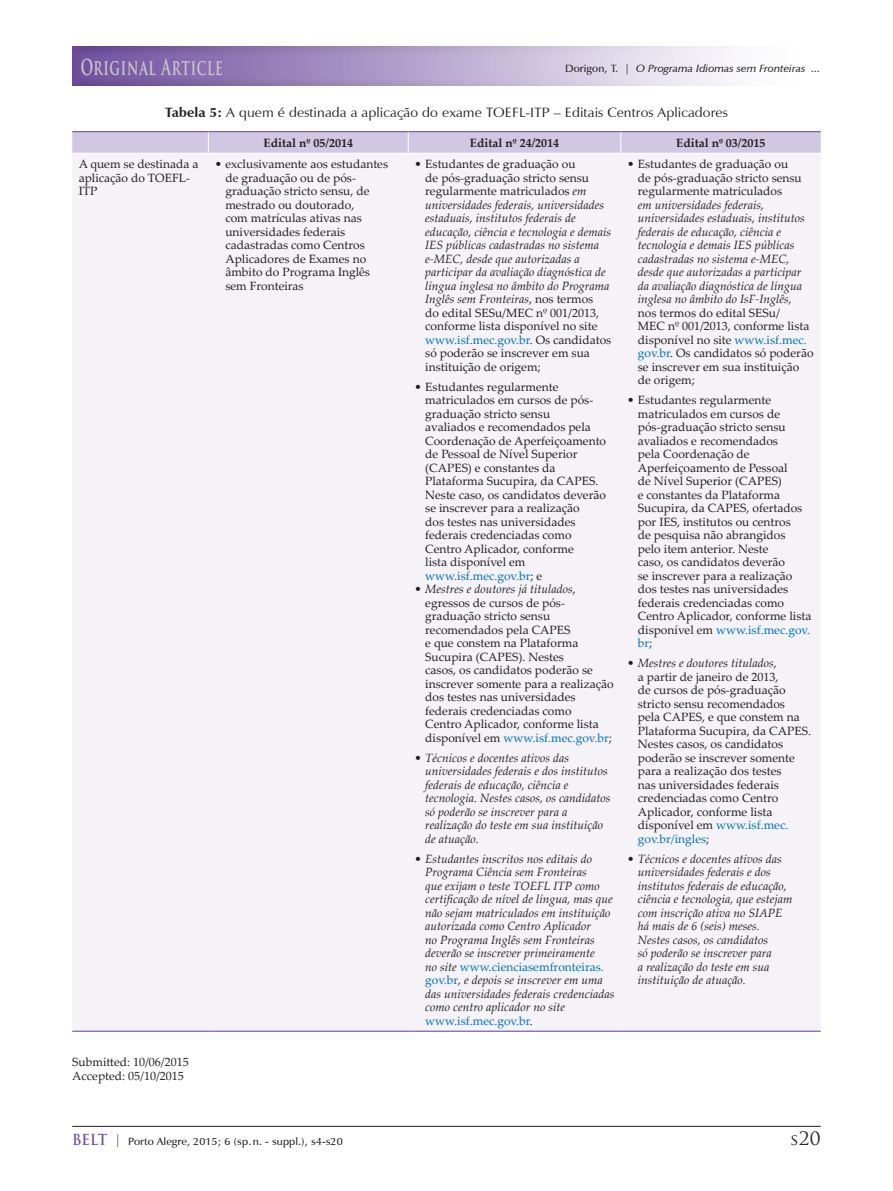
<style>
.page{position:relative;width:893px;height:1191px;background:#fff}
.page>*{position:absolute;margin:0;border:0;box-sizing:border-box;transform-origin:0 0}
.t1{font:700 21.6px "Trajan Pro";letter-spacing:.055em;color:#cac7c9;scale:.63 1}
.t2{font:18px "Trajan Pro";color:#231f20;scale:1.05 1}
.t3{font:13.5px "Zapf Humanist 601 BT";letter-spacing:.005em;color:#231f20;scale:1.05 1}
.t4{font:12px/13.5px "Palatino Linotype";color:#231f20}
.t5{font:italic 12px/13.5px "Palatino Linotype";color:#231f20}
.t6{font:700 12px "Palatino Linotype";color:#231f20}
.t7{font:600 10.5px "Zapf Humanist 601 BT";letter-spacing:.005em;color:#231f20;scale:1.05 1}
.t8{font:italic 600 10.5px "Zapf Humanist 601 BT";letter-spacing:.005em;color:#231f20;scale:1.05 1}
.s1{font-style:normal}
.s2{font-weight:700}
.s3{font-style:normal;color:#0072bc}
.s4{color:#0072bc}
.s5{font-style:italic}
.s6{font-family:"Trajan Pro";font-weight:700;font-size:14.85px;color:#7150a0}
.s7{font-family:"Trajan Pro";font-weight:700;font-size:13.2px;color:#7150a0}
.s8{font-size:15px}
</style>
<div class="page">
<hr style="left:72px;top:1126px;width:749px;height:1px;background:#231f20">
<div style="left:83px;top:45px;width:739px;height:42px;background:#fbfafc"></div>
<div style="left:69px;top:45px;width:622px;height:42px;background:#7150a0;opacity:.75"></div>
<div style="left:73px;top:154px;width:747px;height:876px;background:#f5f3f8"></div>
<hr style="left:72px;top:131px;width:136px;height:1px;background:#7150a0">
<hr style="left:208px;top:131px;width:200px;height:1px;background:#7150a0">
<hr style="left:408px;top:131px;width:213px;height:1px;background:#7150a0">
<hr style="left:621px;top:131px;width:200px;height:1px;background:#7150a0">
<hr style="left:72px;top:1030px;width:136px;height:1px;background:#7150a0">
<hr style="left:208px;top:1030px;width:200px;height:1px;background:#7150a0">
<hr style="left:408px;top:1030px;width:213px;height:1px;background:#7150a0">
<hr style="left:621px;top:1030px;width:200px;height:1px;background:#7150a0">
<svg style="left:72px;top:132px;width:749px;height:21px;background:#cfc6e1"></svg>
<h1 class="t1" style="left:81px;top:53px;width:227px">Original Article</h1>
<p class="t8" style="left:565px;top:62px;width:245px"><span class="s1">Dorigon, T. |</span> O Programa Idiomas sem Fronteiras ...</p>
<p class="t3" style="left:165px;top:104px;width:537px"><span class="s2">Tabela 5:</span> A quem é destinada a aplicação do exame TOEFL-ITP – Editais Centros Aplicadores</p>
<p class="t6" style="left:264px;top:134px;width:91px">Edital nº 05/2014</p>
<p class="t6" style="left:470px;top:134px;width:91px">Edital nº 24/2014</p>
<p class="t6" style="left:676px;top:134px;width:91px">Edital nº 03/2015</p>
<p class="t4" style="left:79px;top:157px;width:121px">A quem se destinada a aplicação do TOEFL-<br>ITP</p>
<p class="t4" style="left:225px;top:157px;width:164px;text-indent:-11px">• exclusivamente aos estudantes de graduação ou de pós&shy;graduação stricto sensu, de mestrado ou doutorado,<br>com matrículas ativas nas universidades federais cadastradas como Centros<br>Aplicadores de Exames no âmbito do Programa Inglês sem Fronteiras</p>
<p class="t5" style="left:425px;top:157px;width:188px;text-indent:-11px"><span class="s1">• Estudantes de graduação ou<br>de pós-graduação stricto sensu regularmente matriculados</span> em universidades federais, universidades estaduais, institutos federais de educação, ciência e tecnologia e demais IES públicas cadastradas no sistema e-MEC, desde que autorizadas a participar da avaliação diagnóstica de língua inglesa no âmbito do Programa Inglês sem Fronteiras<span class="s1">, nos termos<br>do edital SESu/MEC nº 001/2013, conforme lista disponível no site </span><span class="s3">www.isf.mec.gov.br</span><span class="s1">. Os candidatos só poderão se inscrever em sua instituição de origem;</span></p>
<p class="t4" style="left:425px;top:379px;width:182px;text-indent:-11px">• Estudantes regularmente matriculados em cursos de pós&shy;graduação stricto sensu<br>avaliados e recomendados pela<br>Coordenação de Aperfeiçoamento de Pessoal de Nível Superior (CAPES) e constantes da<br>Plataforma Sucupira, da CAPES.<br>Neste caso, os candidatos deverão se inscrever para a realização<br>dos testes nas universidades federais credenciadas como<br>Centro Aplicador, conforme<br>lista disponível em <span class="s4">www.isf.mec.gov.br</span>; e</p>
<p class="t4" style="left:425px;top:582px;width:190px;text-indent:-11px">• <span class="s5">Mestres e doutores já titulados</span>, egressos de cursos de pós&shy;graduação stricto sensu recomendados pela CAPES<br>e que constem na Plataforma<br>Sucupira (CAPES). Nestes<br>casos, os candidatos poderão se inscrever somente para a realização dos testes nas universidades federais credenciadas como<br>Centro Aplicador, conforme lista disponível em <span class="s4">www.isf.mec.gov.br</span>;</p>
<p class="t5" style="left:425px;top:750px;width:187px;text-indent:-11px"><span class="s1">•</span> Técnicos e docentes ativos das universidades federais e dos institutos federais de educação, ciência e tecnologia. Nestes casos, os candidatos só poderão se inscrever para a realização do teste em sua instituição de atuação.</p>
<p class="t5" style="left:425px;top:851px;width:191px;text-indent:-11px"><span class="s1">•</span> Estudantes inscritos nos editais do Programa Ciência sem Fronteiras<br>que exijam o teste TOEFL ITP como certificação de nível de língua, mas que não sejam matriculados em instituição autorizada como Centro Aplicador<br>no Programa Inglês sem Fronteiras deverão se inscrever primeiramente<br>no site <span class="s3">www.cienciasemfronteiras. gov.br</span>, e depois se inscrever em uma das universidades federais credenciadas como centro aplicador no site <span class="s3">www.isf.mec.gov.br</span><span class="s1">.</span></p>
<p class="t4" style="left:638px;top:157px;width:165px;text-indent:-11px">• Estudantes de graduação ou de pós-graduação stricto sensu regularmente matriculados</p>
<p class="t5" style="left:638px;top:198px;width:169px">em universidades federais, universidades estaduais, institutos federais de educação, ciência e tecnologia e demais IES públicas cadastradas no sistema e-MEC, desde que autorizadas a participar da avaliação diagnóstica de língua inglesa no âmbito do IsF-Inglês,</p>
<p class="t4" style="left:638px;top:306px;width:177px">nos termos do edital SESu/<br>MEC nº 001/2013, conforme lista disponível no site <span class="s4">www.isf.mec. gov.br</span>. Os candidatos só poderão se inscrever em sua instituição de origem;</p>
<p class="t4" style="left:638px;top:393px;width:175px;text-indent:-11px">• Estudantes regularmente matriculados em cursos de pós-graduação stricto sensu avaliados e recomendados<br>pela Coordenação de<br>Aperfeiçoamento de Pessoal<br>de Nível Superior (CAPES)<br>e constantes da Plataforma<br>Sucupira, da CAPES, ofertados por IES, institutos ou centros<br>de pesquisa não abrangidos pelo item anterior. Neste<br>caso, os candidatos deverão<br>se inscrever para a realização dos testes nas universidades federais credenciadas como<br>Centro Aplicador, conforme lista disponível em <span class="s4">www.isf.mec.gov. br</span>;</p>
<p class="t4" style="left:638px;top:656px;width:175px;text-indent:-11px">• <span class="s5">Mestres e doutores titulados</span>,<br>a partir de janeiro de 2013,<br>de cursos de pós-graduação stricto sensu recomendados<br>pela CAPES, e que constem na<br>Plataforma Sucupira, da CAPES.<br>Nestes casos, os candidatos poderão se inscrever somente para a realização dos testes<br>nas universidades federais credenciadas como Centro<br>Aplicador, conforme lista disponível em <span class="s4">www.isf.mec. gov.br/ingles</span>;</p>
<p class="t5" style="left:638px;top:851px;width:156px;text-indent:-11px"><span class="s1">•</span> Técnicos e docentes ativos das universidades federais e dos institutos federais de educação, ciência e tecnologia, que estejam com inscrição ativa no SIAPE há mais de 6 (seis) meses.<br>Nestes casos, os candidatos<br>só poderão se inscrever para<br>a realização do teste em sua instituição de atuação.</p>
<p class="t4" style="left:72px;top:1055px;width:118px">Submitted: 10/06/2015<br>Accepted: 05/10/2015</p>
<p class="t7" style="left:72px;top:1134px;width:259px"><span class="s6">BELT</span> <span class="s7">|</span> Porto Alegre, 2015; 6 (sp. n. - suppl.), s4-s20</p>
<h2 class="t2" style="left:790px;top:1126px;width:30px"><span class="s8">s</span>20</h2>
</div>
